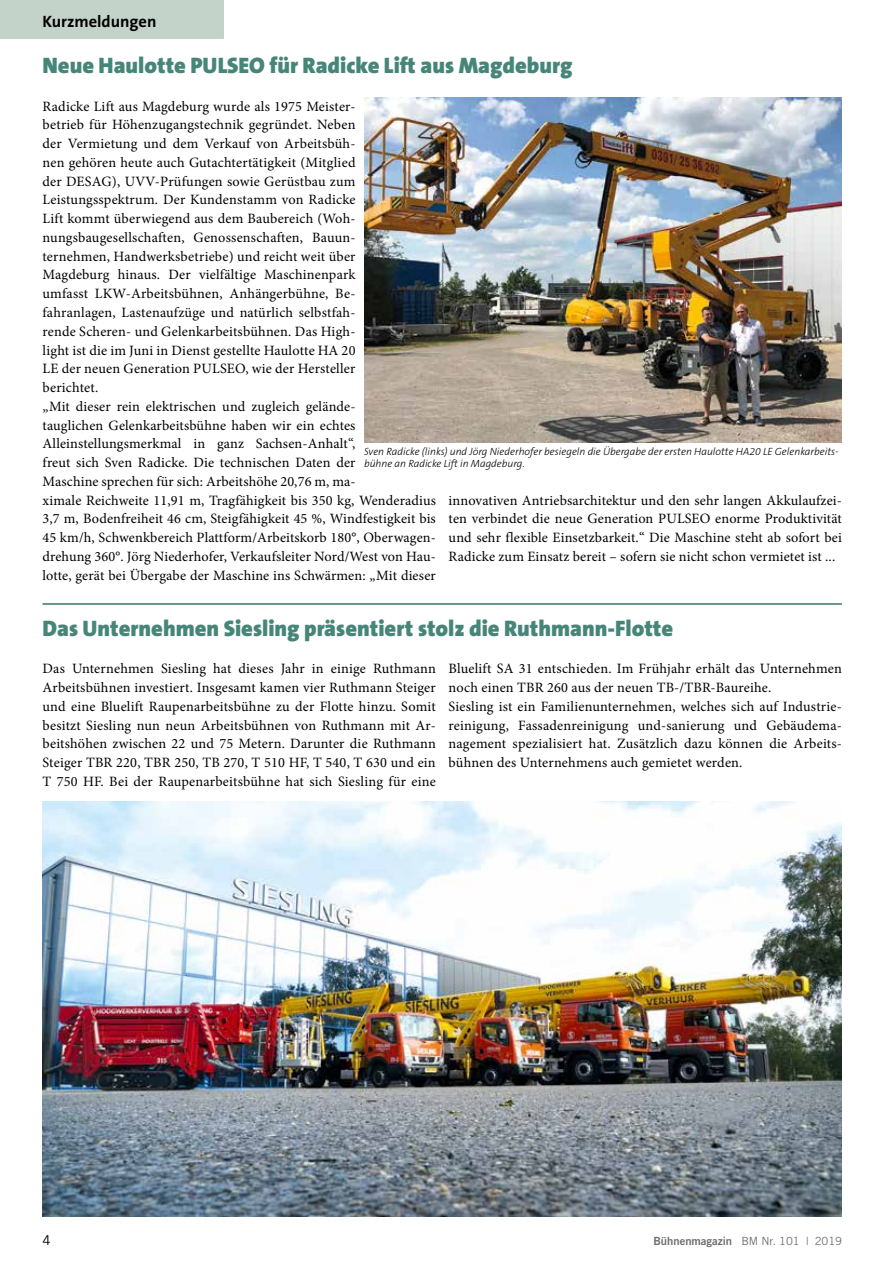
<style>
.page{position:relative;width:893px;height:1263px;background:#fff}
.page>*{position:absolute;margin:0;border:0;box-sizing:border-box;transform-origin:0 0}
.t1{font:900 22.5px "The Sans B9";color:#468679}
.t2{font:700 16.5px "The Sans B7";color:#000}
.t3{font:14.25px/18.8px "Minion Pro";letter-spacing:.01em;color:#000}
.t4{font:13.5px "Trade Gothic";color:#000}
.t5{font:11.25px "Trade Gothic Bold Two";color:#6e6e6e}
.t6{font:italic 300 10.5px/12.3px "The Sans B3";color:#000}
.s1{font-family:"Trade Gothic"}
</style>
<div class="page">
<div style="left:0;top:0;width:223px;height:39px;background:#c3d3ca"></div>
<hr style="left:43px;top:603px;width:799px;height:2px;background:#3f765e">
<img style="left:364px;top:98px;width:478px;height:344px">
<img style="left:43px;top:801px;width:799px;height:415px">
<p class="t2" style="left:43px;top:13px;width:115px">Kurzmeldungen</p>
<h1 class="t1" style="left:43px;top:53px;width:532px">Neue Haulotte PULSEO für Radicke Lift aus Magdeburg</h1>
<p class="t3" style="left:43px;top:97px;width:395px">Radicke Lift aus Magdeburg wurde als 1975 Meister-<br>betrieb für Höhenzugangstechnik gegründet. Neben<br>der Vermietung und dem Verkauf von Arbeitsbüh-<br>nen gehören heute auch Gutachtertätigkeit (Mitglied<br>der DESAG), UVV-Prüfungen sowie Gerüstbau zum Leistungsspektrum. Der Kundenstamm von Radicke<br>Lift kommt überwiegend aus dem Baubereich (Woh&shy;nungsbaugesellschaften, Genossenschaften, Bauun-<br>ternehmen, Handwerksbetriebe) und reicht weit über<br>Magdeburg hinaus. Der vielfältige Maschinenpark<br>umfasst LKW-Arbeitsbühnen, Anhängerbühne, Be-<br>fahranlagen, Lastenaufzüge und natürlich selbstfah-<br>rende Scheren- und Gelenkarbeitsbühnen. Das High-<br>light ist die im Juni in Dienst gestellte Haulotte HA 20<br>LE der neuen Generation PULSEO, wie der Hersteller<br>berichtet.<br>„Mit dieser rein elektrischen und zugleich gelände-<br>tauglichen Gelenkarbeitsbühne haben wir ein echtes Alleinstellungsmerkmal in ganz Sachsen-Anhalt“,<br>freut sich Sven Radicke. Die technischen Daten der<br>Maschine sprechen für sich: Arbeitshöhe 20,76 m, ma-<br>ximale Reichweite 11,91 m, Tragfähigkeit bis 350 kg, Wenderadius 3,7 m, Bodenfreiheit 46 cm, Steigfähigkeit 45 %, Windfestigkeit bis 45 km/h, Schwenkbereich Plattform/Arbeitskorb 180°, Oberwagen&shy;drehung 360°. Jörg Niederhofer, Verkaufsleiter Nord/West von Hau&shy;lotte, gerät bei Übergabe der Maschine ins Schwärmen: „Mit dieser</p>
<p class="t6" style="left:364px;top:445px;width:476px">Sven Radicke (links) und Jörg Niederhofer besiegeln die Übergabe der ersten Haulotte HA20 LE Gelenkarbeits&shy;bühne an Radicke Lift in Magdeburg.</p>
<p class="t3" style="left:449px;top:491px;width:395px;text-align:justify">innovativen Antriebsarchitektur und den sehr langen Akkulaufzei&shy;ten verbindet die neue Generation PULSEO enorme Produktivität und sehr flexible Einsetzbarkeit.“ Die Maschine steht ab sofort bei Radicke zum Einsatz bereit – sofern sie nicht schon vermietet ist ...</p>
<h1 class="t1" style="left:43px;top:616px;width:632px">Das Unternehmen Siesling präsentiert stolz die Ruthmann-Flotte</h1>
<p class="t3" style="left:43px;top:659px;width:395px;text-align:justify">Das Unternehmen Siesling hat dieses Jahr in einige Ruthmann Arbeitsbühnen investiert. Insgesamt kamen vier Ruthmann Steiger und eine Bluelift Raupenarbeitsbühne zu der Flotte hinzu. Somit besitzt Siesling nun neun Arbeitsbühnen von Ruthmann mit Ar&shy;beitshöhen zwischen 22 und 75 Metern. Darunter die Ruthmann Steiger TBR 220, TBR 250, TB 270, T 510 HF, T 540, T 630 und ein T 750 HF. Bei der Raupenarbeitsbühne hat sich Siesling für eine</p>
<p class="t3" style="left:449px;top:659px;width:395px">Bluelift SA 31 entschieden. Im Frühjahr erhält das Unternehmen noch einen TBR 260 aus der neuen TB-/TBR-Baureihe.<br>Siesling ist ein Familienunternehmen, welches sich auf Industrie&shy;reinigung, Fassadenreinigung und-sanierung und Gebäudema&shy;nagement spezialisiert hat. Zusätzlich dazu können die Arbeits&shy;bühnen des Unternehmens auch gemietet werden.</p>
<p class="t4" style="left:43px;top:1232px;width:10px">4</p>
<p class="t5" style="left:653px;top:1234px;width:190px">Bühnenmagazin <span class="s1">BM Nr. 101 | 2019</span></p>
</div>
